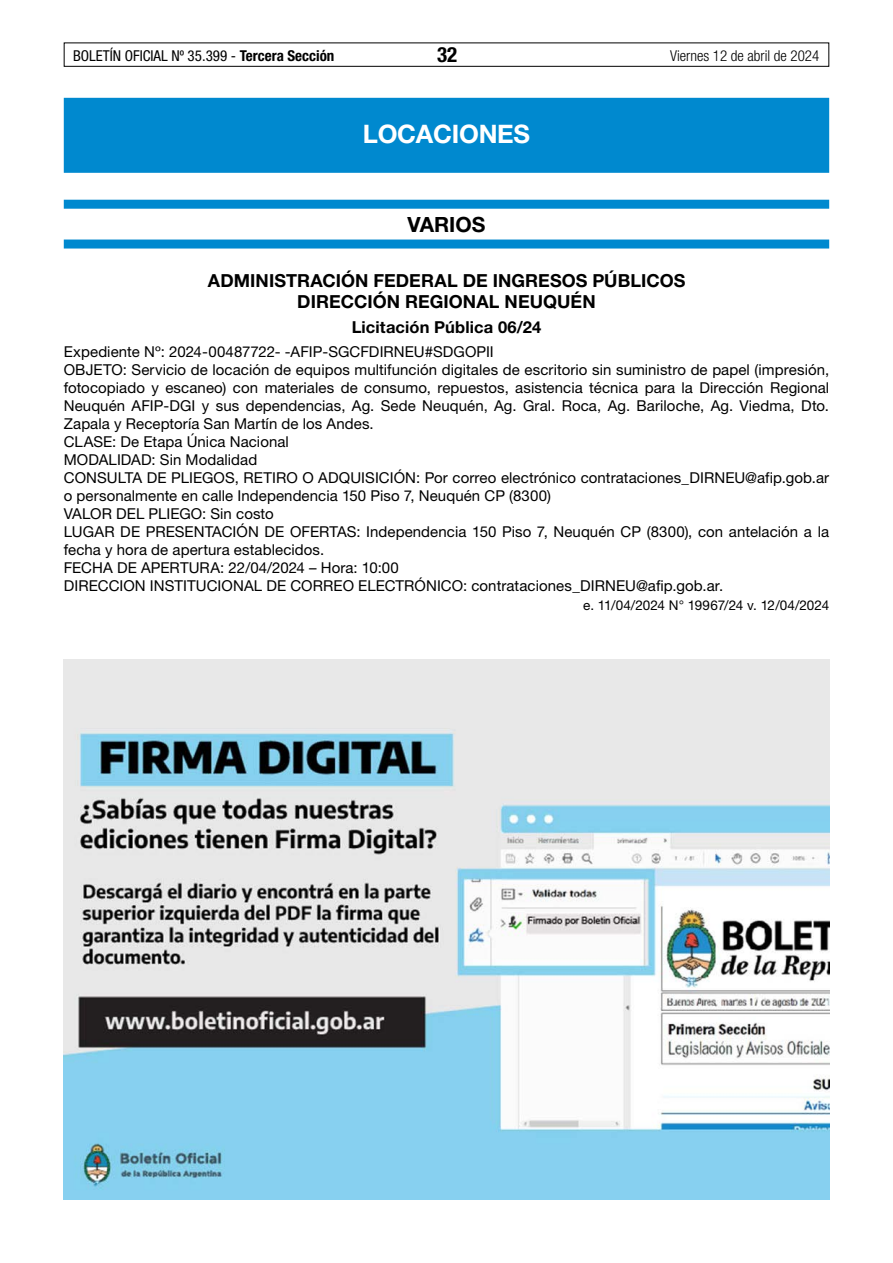
<style>
.page{position:relative;width:893px;height:1263px;background:#fff}
.page>*{position:absolute;margin:0;border:0;box-sizing:border-box;transform-origin:0 0}
.t1{font:700 25.5px "Helvetica Neue LT Std";letter-spacing:-.01em;color:#fff}
.t2{font:700 21px "Helvetica Neue LT Std";color:#000}
.t3{font:700 condensed 21px "Helvetica Neue LT Std";color:#000}
.t4{font:700 18px/21px "Helvetica Neue LT Std";letter-spacing:.005em;color:#000}
.t5{font:700 16.5px "Helvetica Neue LT Std";letter-spacing:.01em;color:#000}
.t6{font:15px/18px "Helvetica Neue LT Std";letter-spacing:.005em;color:#000}
.t7{font:condensed 15px "Helvetica Neue LT Std";color:#000}
.t8{font:300 condensed 15px "Helvetica Neue LT Std";color:#000}
.t9{font:13.5px "Helvetica Neue LT Std";letter-spacing:-.005em;color:#000}
.s1{font-weight:700}
.s2{color:#fff}
</style>
<div class="page">
<div style="left:64px;top:43px;width:765px;height:24px;border:1px solid #000"></div>
<div style="left:64px;top:98px;width:765px;height:75px;background:#0089cf"></div>
<div style="left:64px;top:200px;width:765px;height:9px;background:#0089cf"></div>
<div style="left:64px;top:240px;width:765px;height:9px;background:#0089cf"></div>
<img style="left:64px;top:659px;width:765px;height:540px">
<p class="t7" style="left:73px;top:47px;width:263px">BOLETÍN OFICIAL Nº 35.399 - <span class="s1">Tercera Sección</span></p>
<h2 class="t3" style="left:437px;top:42px;width:22px">32</h2>
<p class="t8" style="left:670px;top:47px;width:151px">Viernes 12 de abril de 2024</p>
<h1 class="t1" style="left:363px;top:118px;width:169px">LOCACIONES</h1>
<h2 class="t2" style="left:407px;top:212px;width:79px">VARIOS</h2>
<p class="t4" style="left:297px;top:270px;width:402px;text-indent:-89px">ADMINISTRACIÓN FEDERAL DE INGRESOS PÚBLICOS <span class="s2">-<br></span>DIRECCIÓN REGIONAL NEUQUÉN</p>
<p class="t5" style="left:352px;top:316px;width:191px">Licitación Pública 06/24</p>
<p class="t6" style="left:64px;top:342px;width:767px">Expediente Nº: 2024-00487722- -AFIP-SGCFDIRNEU#SDGOPII<br>OBJETO: Servicio de locación de equipos multifunción digitales de escritorio sin suministro de papel (impresión, fotocopiado y escaneo) con materiales de consumo, repuestos, asistencia técnica para la Dirección Regional Neuquén AFIP-DGI y sus dependencias, Ag. Sede Neuquén, Ag. Gral. Roca, Ag. Bariloche, Ag. Viedma, Dto.<br>Zapala y Receptoría San Martín de los Andes.<br>CLASE: De Etapa Única Nacional<br>MODALIDAD: Sin Modalidad<br>CONSULTA DE PLIEGOS, RETIRO O ADQUISICIÓN: Por correo electrónico contrataciones_DIRNEU@afip.gob.ar o personalmente en calle Independencia 150 Piso 7, Neuquén CP (8300)<br>VALOR DEL PLIEGO: Sin costo<br>LUGAR DE PRESENTACIÓN DE OFERTAS: Independencia 150 Piso 7, Neuquén CP (8300), con antelación a la fecha y hora de apertura establecidos.<br>FECHA DE APERTURA: 22/04/2024 – Hora: 10:00<br>DIRECCION INSTITUCIONAL DE CORREO ELECTRÓNICO: contrataciones_DIRNEU@afip.gob.ar.</p>
<p class="t9" style="left:583px;top:597px;width:247px">e. 11/04/2024 N° 19967/24 v. 12/04/2024</p>
</div>
